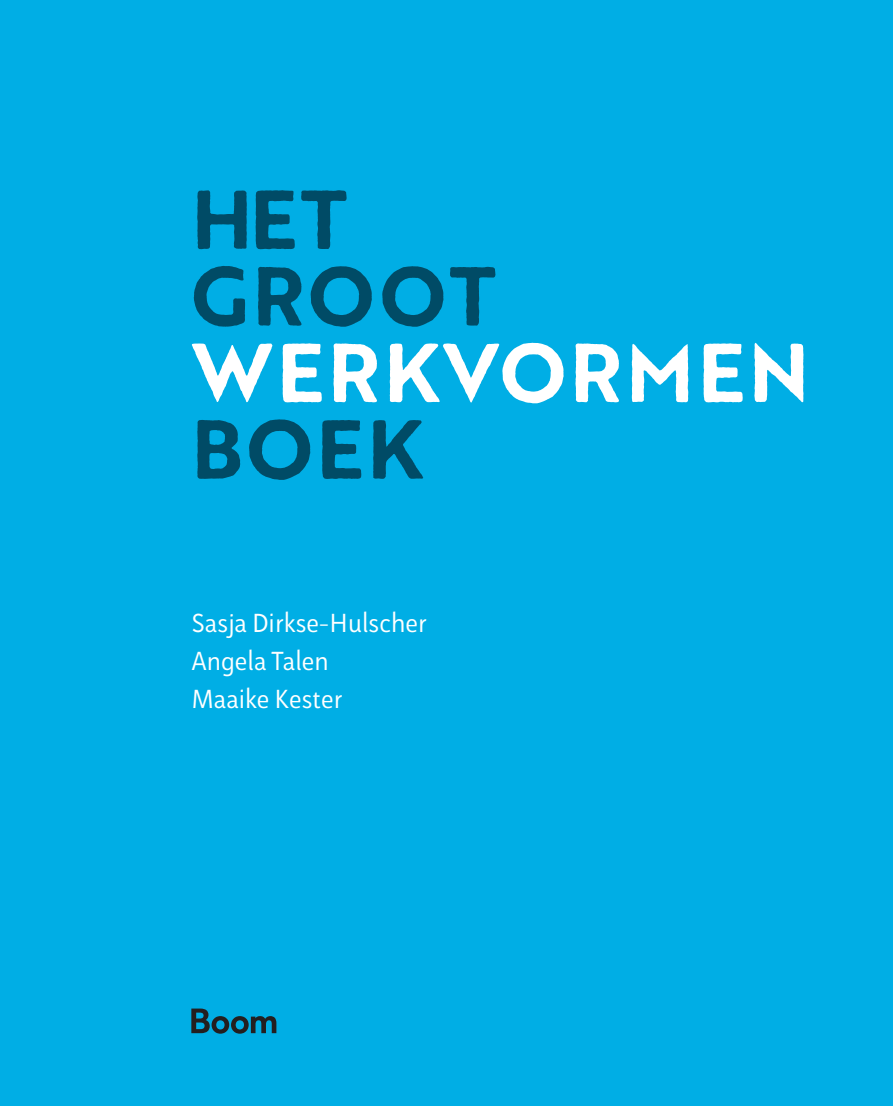
<style>
.page{position:relative;width:893px;height:1106px;background:#fff}
.page>*{position:absolute;margin:0;border:0;box-sizing:border-box;transform-origin:0 0}
.t1{font:700 81px/76.5px "Brother 1816 Printed";letter-spacing:.04em;color:#004b66}
.t2{font:700 81px "Brother 1816 Printed";letter-spacing:.04em;color:#fff}
.t3{font:300 27px/38.2px "Aromo";color:#fff}
</style>
<div class="page">
<div style="left:0;top:0;width:893px;height:1105px;background:#00aee5"></div>
<svg style="left:191px;top:1008px;width:85px;height:25px"></svg>
<h1 class="t1" style="left:191px;top:179px;width:306px">HET<br>GROOT</h1>
<h1 class="t2" style="left:191px;top:311px;width:620px">WERKVORMEN</h1>
<h1 class="t1" style="left:191px;top:408px;width:234px">BOEK</h1>
<p class="t3" style="left:191px;top:603px;width:237px">Sasja Dirkse-Hulscher<br>Angela Talen<br>Maaike Kester</p>
</div>
